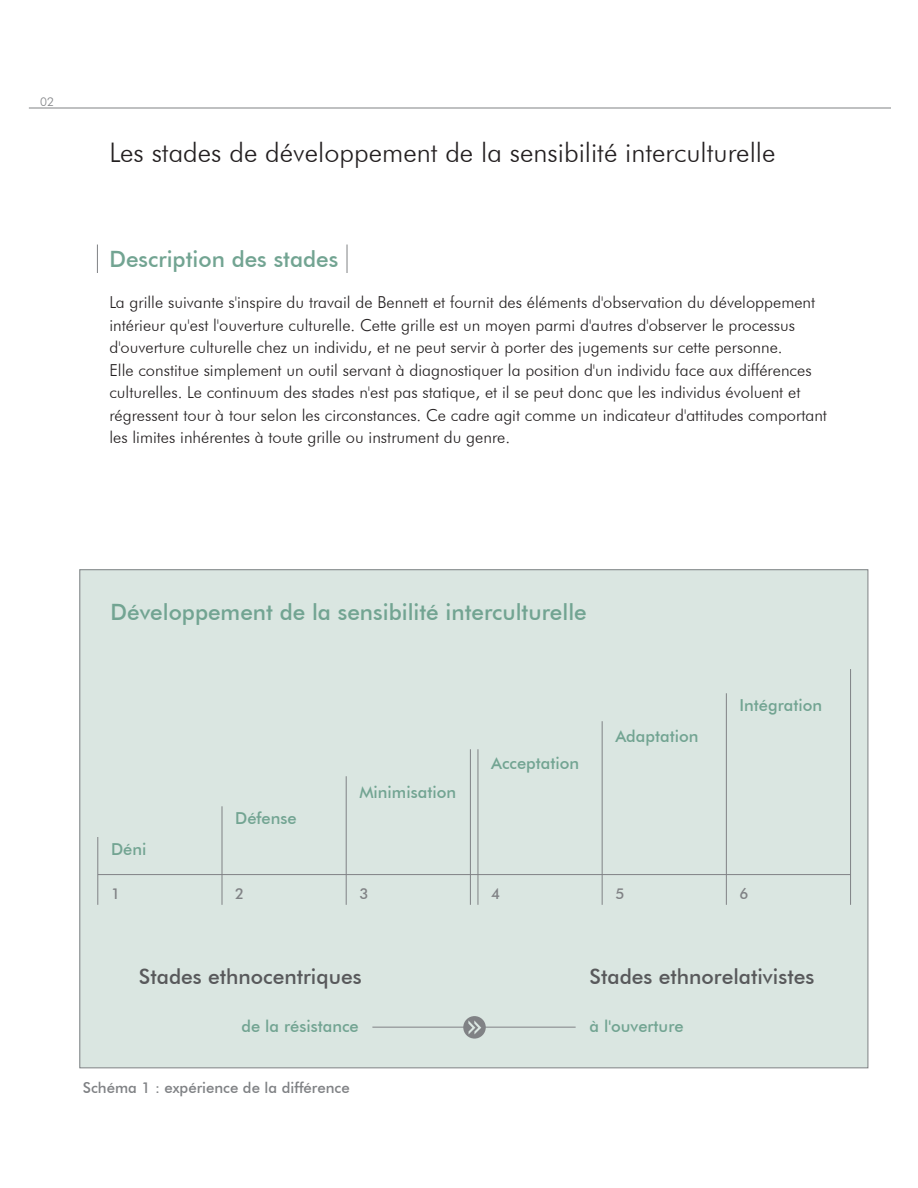
<style>
.page{position:relative;width:918px;height:1188px;background:#fff}
.page>*{position:absolute;margin:0;border:0;box-sizing:border-box;transform-origin:0 0}
.t1{font:300 27px "Futura BT";color:#231f20}
.t2{font:22.5px "Futura Md BT";color:#72a492}
.t3{font:21px "Futura Md BT";color:#58595b}
.t4{font:300 16.5px/22.5px "Futura BT";color:#231f20}
.t5{font:16.5px "Futura Md BT";color:#72a492}
.t6{font:15px "Futura Md BT";color:#808285}
.t7{font:300 12px "Futura BT";color:#808285}
</style>
<div class="page">
<hr style="left:29px;top:108px;width:862px;height:1px;background:#808285">
<svg style="left:97px;top:245px;width:1px;height:28px"></svg>
<svg style="left:347px;top:245px;width:1px;height:28px"></svg>
<div style="left:80px;top:570px;width:788px;height:498px;background:#dae6e1"></div>
<hr style="left:97px;top:837px;width:1px;height:68px;background:#808285">
<hr style="left:222px;top:806px;width:1px;height:99px;background:#808285">
<hr style="left:346px;top:776px;width:1px;height:129px;background:#808285">
<hr style="left:470px;top:749px;width:1px;height:156px;background:#808285">
<hr style="left:478px;top:749px;width:1px;height:156px;background:#808285">
<hr style="left:602px;top:721px;width:1px;height:184px;background:#808285">
<hr style="left:726px;top:693px;width:1px;height:212px;background:#808285">
<hr style="left:850px;top:669px;width:1px;height:236px;background:#808285">
<hr style="left:98px;top:874px;width:753px;height:1px;background:#808285">
<hr style="left:372px;top:1027px;width:204px;height:1px;background:#808285">
<div style="left:463px;top:1016px;width:23px;height:23px;background:#808285;border-radius:50%"></div>
<svg style="left:468px;top:1020px;width:13px;height:14px"></svg>
<p class="t7" style="left:40px;top:94px;width:15px">02</p>
<h1 class="t1" style="left:110px;top:136px;width:668px">Les stades de développement de la sensibilité interculturelle</h1>
<h2 class="t2" style="left:110px;top:245px;width:230px">Description des stades</h2>
<p class="t4" style="left:109px;top:291px;width:719px">La grille suivante s'inspire du travail de Bennett et fournit des éléments d'observation du développement intérieur qu'est l'ouverture culturelle. Cette grille est un moyen parmi d'autres d'observer le processus d'ouverture culturelle chez un individu, et ne peut servir à porter des jugements sur cette personne.<br>Elle constitue simplement un outil servant à diagnostiquer la position d'un individu face aux différences culturelles. Le continuum des stades n'est pas statique, et il se peut donc que les individus évoluent et régressent tour à tour selon les circonstances. Ce cadre agit comme un indicateur d'attitudes comportant les limites inhérentes à toute grille ou instrument du genre.</p>
<h2 class="t2" style="left:111px;top:599px;width:478px">Développement de la sensibilité interculturelle</h2>
<p class="t5" style="left:235px;top:808px;width:63px">Défense</p>
<p class="t5" style="left:359px;top:783px;width:98px">Minimisation</p>
<p class="t5" style="left:491px;top:753px;width:90px">Acceptation</p>
<p class="t5" style="left:615px;top:726px;width:85px">Adaptation</p>
<p class="t5" style="left:740px;top:695px;width:84px">Intégration</p>
<p class="t5" style="left:111px;top:839px;width:37px">Déni</p>
<p class="t6" style="left:111px;top:884px;width:11px">1</p>
<p class="t6" style="left:235px;top:884px;width:11px">2</p>
<p class="t6" style="left:359px;top:884px;width:11px">3</p>
<p class="t6" style="left:491px;top:884px;width:11px">4</p>
<p class="t6" style="left:615px;top:884px;width:11px">5</p>
<p class="t6" style="left:740px;top:884px;width:11px">6</p>
<p class="t3" style="left:139px;top:964px;width:224px">Stades ethnocentriques</p>
<p class="t3" style="left:590px;top:964px;width:226px">Stades ethnorelativistes</p>
<p class="t5" style="left:241px;top:1016px;width:119px">de la résistance</p>
<p class="t5" style="left:590px;top:1016px;width:95px">à l'ouverture</p>
<p class="t6" style="left:83px;top:1079px;width:268px">Schéma 1 : expérience de la différence</p>
</div>
